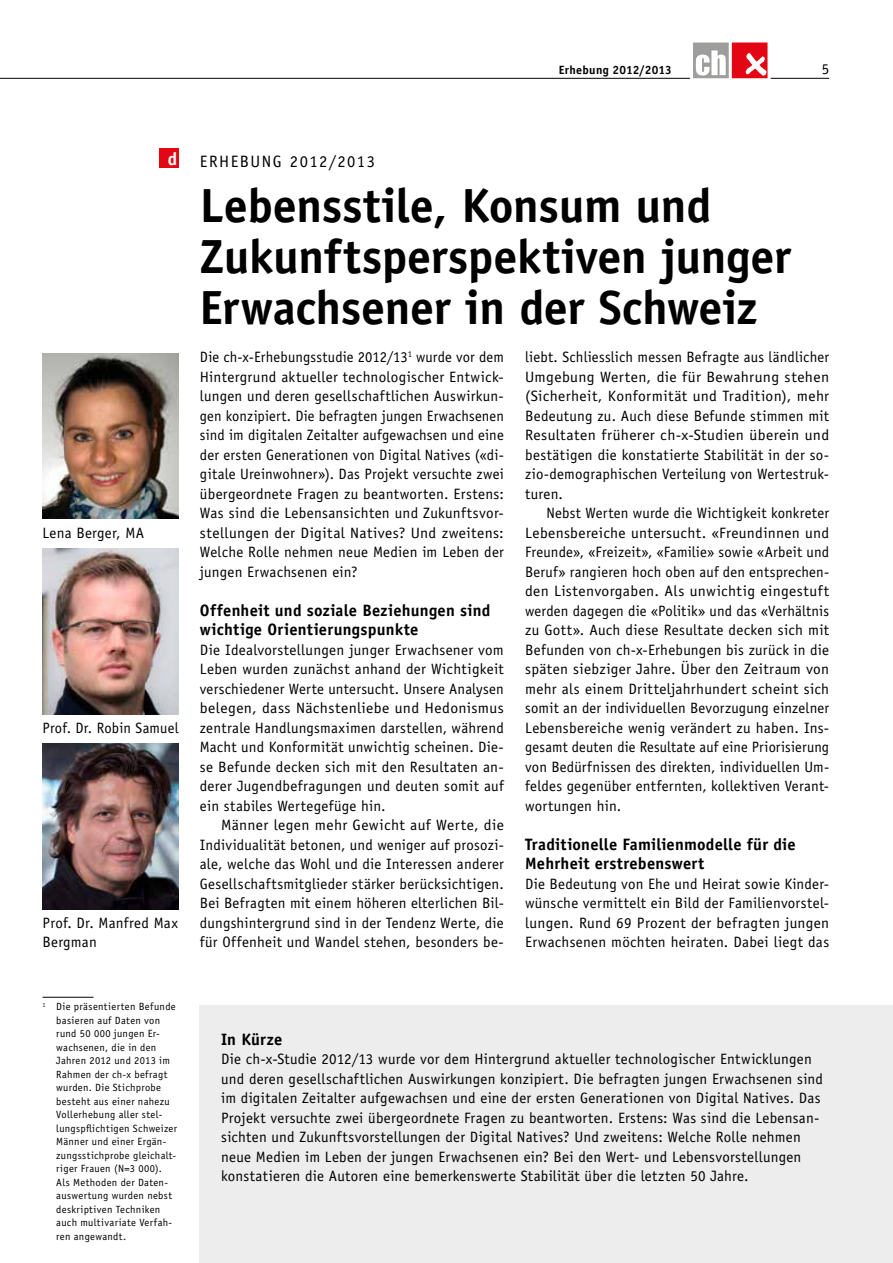
<style>
.page{position:relative;width:893px;height:1263px;background:#fff}
.page>*{position:absolute;margin:0;border:0;box-sizing:border-box;transform-origin:0 0}
.t1{font:700 48px/51px "Officina Sans Std";letter-spacing:-.01em;color:#000}
.t2{font:700 18px "Officina Sans Std";color:#fff}
.t3{font:700 16.5px/19.5px "Officina Sans Std";letter-spacing:.015em;color:#000}
.t4{font:16.5px "Officina Sans Std";letter-spacing:.095em;color:#000}
.t5{font:15px/19.5px "Officina Sans Std";letter-spacing:.015em;color:#000;text-align:justify}
.t6{font:15px/19.5px "Officina Sans Std";letter-spacing:.015em;color:#000;text-align:justify;scale:1.04 1}
.t7{font:700 12px "Officina Sans Std";letter-spacing:.02em;color:#000}
.t8{font:10.5px/13.5px "Officina Sans Std";letter-spacing:.03em;color:#000}
</style>
<div class="page">
<hr style="left:771px;top:78px;width:58px;height:1px;background:#000">
<hr style="left:0;top:78px;width:690px;height:1px;background:#000">
<svg style="left:693px;top:43px;width:74px;height:35px"></svg>
<div style="left:200px;top:1006px;width:693px;height:257px;background:#ededed"></div>
<img style="left:43px;top:548px;width:136px;height:166px">
<img style="left:43px;top:353px;width:136px;height:166px">
<img style="left:43px;top:743px;width:136px;height:166px">
<div style="left:159px;top:148px;width:20px;height:19px;background:#e30613"></div>
<hr style="left:43px;top:997px;width:51px;height:1px;background:#000">
<p class="t2" style="left:168px;top:147px;width:11px">d</p>
<p class="t4" style="left:200px;top:152px;width:177px">ERHEBUNG 2012/2013</p>
<p class="t7" style="left:559px;top:62px;width:115px">Erhebung 2012/2013</p>
<p class="t5" style="left:822px;top:59px;width:9px">5</p>
<p class="t5" style="left:43px;top:523px;width:103px">Lena Berger, MA</p>
<p class="t5" style="left:43px;top:718px;width:138px">Prof. Dr. Robin Samuel</p>
<p class="t5" style="left:43px;top:913px;width:137px">Prof. Dr. Manfred Max<br>Bergman</p>
<h1 class="t1" style="left:200px;top:179px;width:593px">Lebensstile, Konsum und<br>Zukunftsperspektiven junger<br>Erwachsener in der Schweiz</h1>
<p class="t5" style="left:200px;top:347px;width:306px">Die ch-x-Erhebungsstudie 2012/13<sup>1</sup> wurde vor dem Hintergrund aktueller technologischer Entwick&shy;lungen und deren gesellschaftlichen Auswirkun&shy;gen konzipiert. Die befragten jungen Erwachsenen sind im digitalen Zeitalter aufgewachsen und eine der ersten Generationen von Digital Natives («di&shy;gitale Ureinwohner»). Das Projekt versuchte zwei übergeordnete Fragen zu beantworten. Erstens:<br>Was sind die Lebensansichten und Zukunftsvor&shy;stellungen der Digital Natives? Und zweitens:<br>Welche Rolle nehmen neue Medien im Leben der jungen Erwachsenen ein?</p>
<p class="t3" style="left:200px;top:600px;width:292px">Offenheit und soziale Beziehungen sind wichtige Orientierungspunkte</p>
<p class="t5" style="left:200px;top:640px;width:306px">Die Idealvorstellungen junger Erwachsener vom Leben wurden zunächst anhand der Wichtigkeit verschiedener Werte untersucht. Unsere Analysen belegen, dass Nächstenliebe und Hedonismus zentrale Handlungsmaximen darstellen, während Macht und Konformität unwichtig scheinen. Die&shy;se Befunde decken sich mit den Resultaten an&shy;derer Jugendbefragungen und deuten somit auf ein stabiles Wertegefüge hin.</p>
<p class="t6" style="left:200px;top:815px;width:294px;text-indent:21px">Männer legen mehr Gewicht auf Werte, die Individualität betonen, und weniger auf prosozi&shy;ale, welche das Wohl und die Interessen anderer Gesellschaftsmitglieder stärker berücksichtigen.<br>Bei Befragten mit einem höheren elterlichen Bil&shy;dungshintergrund sind in der Tendenz Werte, die für Offenheit und Wandel stehen, besonders be-</p>
<p class="t5" style="left:525px;top:347px;width:306px">liebt. Schliesslich messen Befragte aus ländlicher Umgebung Werten, die für Bewahrung stehen (Sicherheit, Konformität und Tradition), mehr Bedeutung zu. Auch diese Befunde stimmen mit Resultaten früherer ch-x-Studien überein und bestätigen die konstatierte Stabilität in der so&shy;zio-demographischen Verteilung von Wertestruk&shy;turen.</p>
<p class="t5" style="left:525px;top:503px;width:306px;text-indent:21px">Nebst Werten wurde die Wichtigkeit konkreter Lebensbereiche untersucht. «Freundinnen und Freunde», «Freizeit», «Familie» sowie «Arbeit und Beruf» rangieren hoch oben auf den entsprechen&shy;den Listenvorgaben. Als unwichtig eingestuft werden dagegen die «Politik» und das «Verhältnis zu Gott». Auch diese Resultate decken sich mit Befunden von ch-x-Erhebungen bis zurück in die späten siebziger Jahre. Über den Zeitraum von mehr als einem Dritteljahrhundert scheint sich somit an der individuellen Bevorzugung einzelner Lebensbereiche wenig verändert zu haben. Ins&shy;gesamt deuten die Resultate auf eine Priorisierung von Bedürfnissen des direkten, individuellen Um&shy;feldes gegenüber entfernten, kollektiven Verant&shy;wortungen hin.</p>
<p class="t3" style="left:525px;top:834px;width:272px">Traditionelle Familienmodelle für die<br>Mehrheit erstrebenswert</p>
<p class="t5" style="left:525px;top:874px;width:306px">Die Bedeutung von Ehe und Heirat sowie Kinder&shy;wünsche vermittelt ein Bild der Familienvorstel&shy;lungen. Rund 69 Prozent der befragten jungen Erwachsenen möchten heiraten. Dabei liegt das</p>
<p class="t8" style="left:56px;top:1000px;width:122px;text-indent:-14px"><sup>1</sup> Die präsentierten Befunde basieren auf Daten von rund 50 000 jungen Er&shy;wachsenen, die in den<br>Jahren 2012 und 2013 im<br>Rahmen der ch-x befragt wurden. Die Stichprobe besteht aus einer nahezu<br>Vollerhebung aller stel&shy;lungspflichtigen Schweizer<br>Männer und einer Ergän&shy;zungsstichprobe gleichalt&shy;riger Frauen (N=3 000).<br>Als Methoden der Daten&shy;auswertung wurden nebst deskriptiven Techniken auch multivariate Verfah&shy;ren angewandt.</p>
<p class="t3" style="left:221px;top:1029px;width:63px">In Kürze</p>
<p class="t5" style="left:221px;top:1049px;width:603px;text-align:left">Die ch-x-Studie 2012/13 wurde vor dem Hintergrund aktueller technologischer Entwicklungen und deren gesellschaftlichen Auswirkungen konzipiert. Die befragten jungen Erwachsenen sind im digitalen Zeitalter aufgewachsen und eine der ersten Generationen von Digital Natives. Das Projekt versuchte zwei übergeordnete Fragen zu beantworten. Erstens: Was sind die Lebensan&shy;sichten und Zukunftsvorstellungen der Digital Natives? Und zweitens: Welche Rolle nehmen neue Medien im Leben der jungen Erwachsenen ein? Bei den Wert- und Lebensvorstellungen konstatieren die Autoren eine bemerkenswerte Stabilität über die letzten 50 Jahre.</p>
</div>
